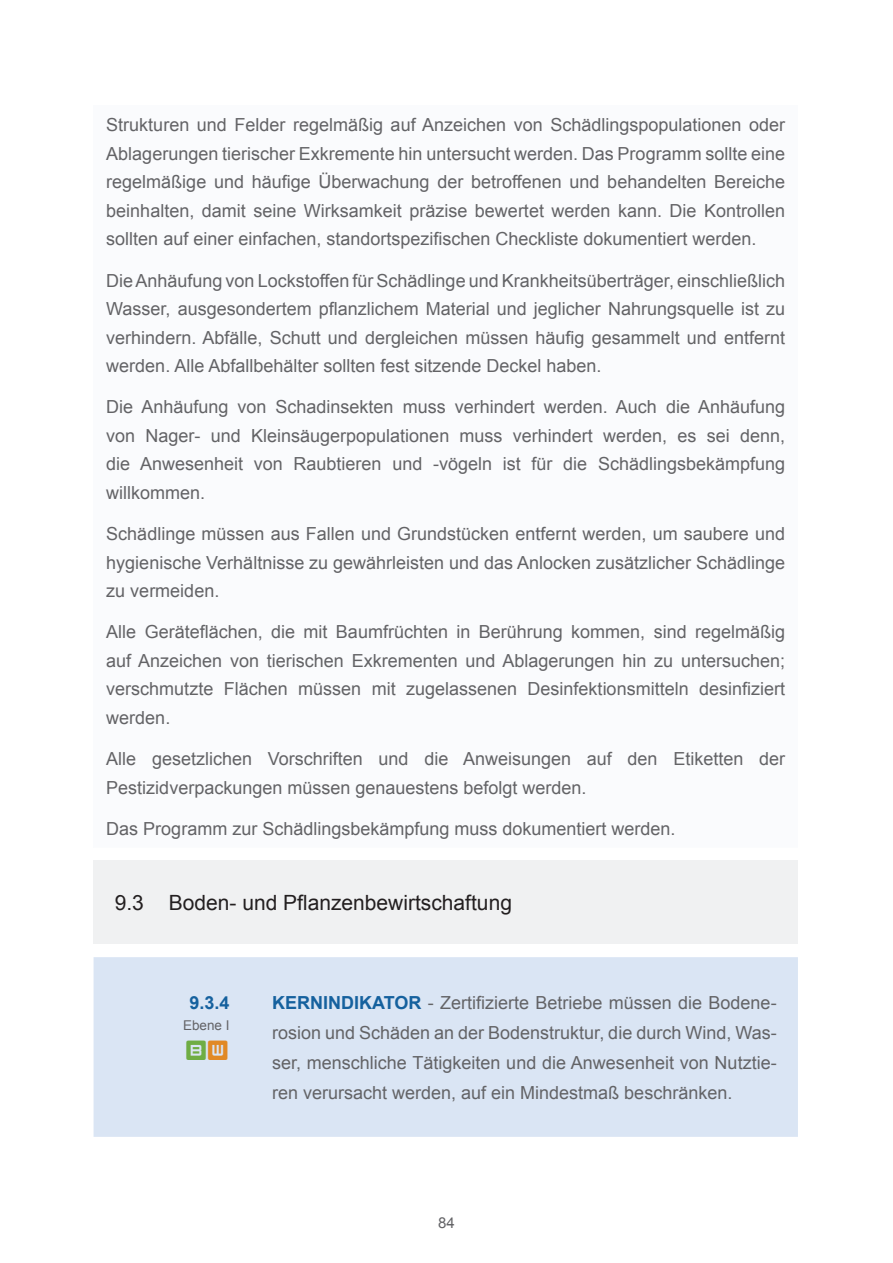
<style>
.page{position:relative;width:893px;height:1263px;background:#fff}
.page>*{position:absolute;margin:0;border:0;box-sizing:border-box;transform-origin:0 0}
.t1{font:34.5px "Curved Square";color:#6fad44}
.t2{font:21px "Arial";color:#231f20}
.t3{font:18px/28.5px "Arial";color:#636366;text-align:justify}
.t4{font:700 18px "Arial";color:#15619e}
.t5{font:15px "Arial";color:#636366}
.t6{font:13.5px "Arial";color:#636366}
.s1{color:#e18925}
.s2{font-weight:700;color:#15619e}
</style>
<div class="page">
<div style="left:94px;top:105px;width:704px;height:743px;background:#fafbfd"></div>
<div style="left:94px;top:861px;width:704px;height:83px;background:#f0f1f2"></div>
<div style="left:94px;top:957px;width:704px;height:180px;background:#dae5f4"></div>
<p class="t3" style="left:106px;top:111px;width:680px">Strukturen und Felder regelmäßig auf Anzeichen von Schädlingspopulationen oder Ablagerungen tierischer Exkremente hin untersucht werden. Das Programm sollte eine regelmäßige und häufige Überwachung der betroffenen und behandelten Bereiche beinhalten, damit seine Wirksamkeit präzise bewertet werden kann. Die Kontrollen sollten auf einer einfachen, standortspezifischen Checkliste dokumentiert werden.</p>
<p class="t3" style="left:106px;top:266px;width:680px">Die Anhäufung von Lockstoffen für Schädlinge und Krankheitsüberträger, einschließlich Wasser, ausgesondertem pflanzlichem Material und jeglicher Nahrungsquelle ist zu verhindern. Abfälle, Schutt und dergleichen müssen häufig gesammelt und entfernt werden. Alle Abfallbehälter sollten fest sitzende Deckel haben.</p>
<p class="t3" style="left:106px;top:393px;width:680px">Die Anhäufung von Schadinsekten muss verhindert werden. Auch die Anhäufung von Nager- und Kleinsäugerpopulationen muss verhindert werden, es sei denn, die Anwesenheit von Raubtieren und -vögeln ist für die Schädlingsbekämpfung willkommen.</p>
<p class="t3" style="left:106px;top:519px;width:680px">Schädlinge müssen aus Fallen und Grundstücken entfernt werden, um saubere und hygienische Verhältnisse zu gewährleisten und das Anlocken zusätzlicher Schädlinge zu vermeiden.</p>
<p class="t3" style="left:106px;top:618px;width:680px">Alle Geräteflächen, die mit Baumfrüchten in Berührung kommen, sind regelmäßig auf Anzeichen von tierischen Exkrementen und Ablagerungen hin zu untersuchen; verschmutzte Flächen müssen mit zugelassenen Desinfektionsmitteln desinfiziert werden.</p>
<p class="t3" style="left:106px;top:744px;width:680px">Alle gesetzlichen Vorschriften und die Anweisungen auf den Etiketten der<br>Pestizidverpackungen müssen genauestens befolgt werden.</p>
<p class="t3" style="left:106px;top:814px;width:571px">Das Programm zur Schädlingsbekämpfung muss dokumentiert werden.</p>
<p class="t2" style="left:115px;top:888px;width:399px">9.3 Boden- und Pflanzenbewirtschaftung</p>
<p class="t4" style="left:190px;top:989px;width:42px">9.3.4</p>
<p class="t6" style="left:183px;top:1015px;width:48px">Ebene I</p>
<h1 class="t1" style="left:186px;top:1027px;width:45px">b<span class="s1">w</span></h1>
<p class="t3" style="left:272px;top:987px;width:506px;line-height:30px"><span class="s2">KERNINDIKATOR</span> - Zertifizierte Betriebe müssen die Bodene&shy;rosion und Schäden an der Bodenstruktur, die durch Wind, Was&shy;ser, menschliche Tätigkeiten und die Anwesenheit von Nutztie&shy;ren verursacht werden, auf ein Mindestmaß beschränken.</p>
<p class="t5" style="left:438px;top:1212px;width:18px">84</p>
</div>
